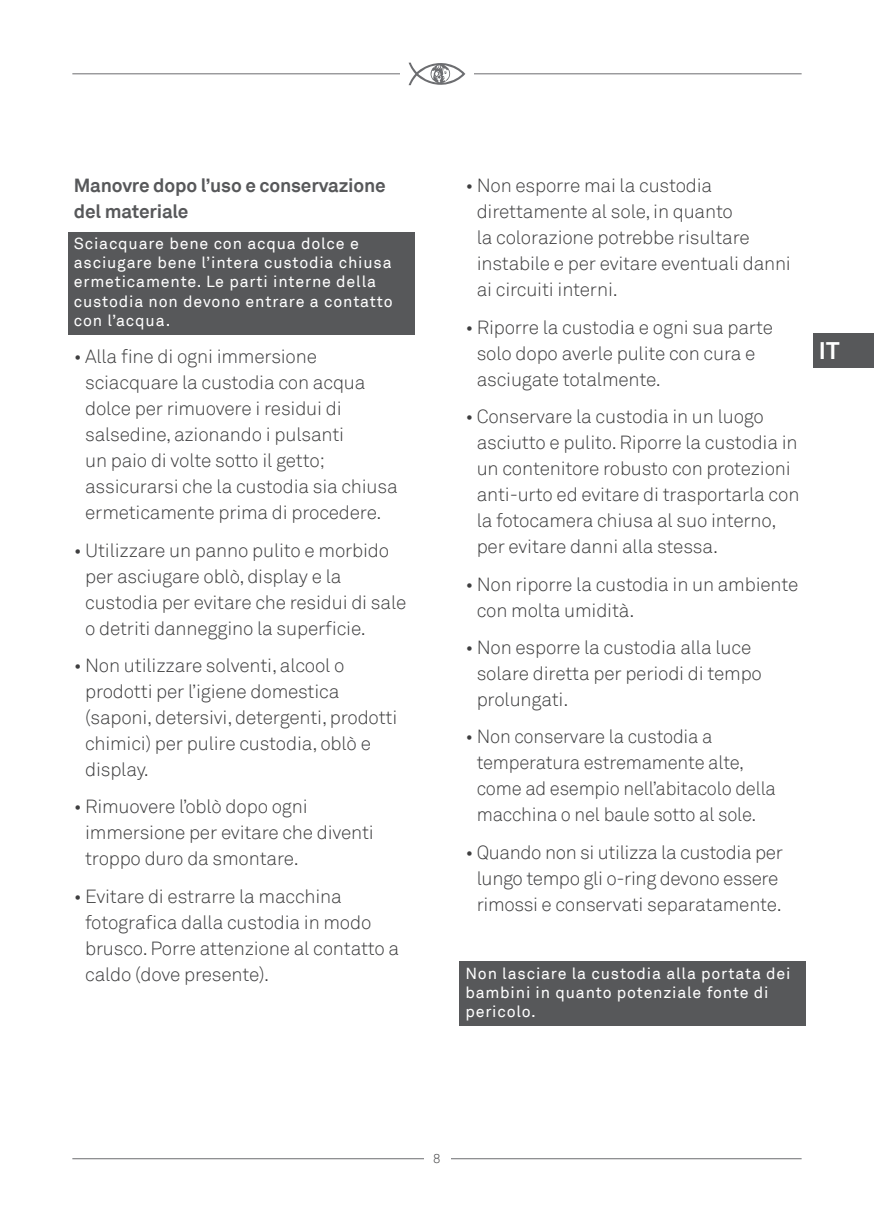
<style>
.page{position:relative;width:874px;height:1225px;background:#fff}
.page>*{position:absolute;margin:0;border:0;box-sizing:border-box;transform-origin:0 0}
.t1{font:700 24px "Akkurat";color:#fff}
.t2{font:300 19px/26px "Akkurat";letter-spacing:-.01em;color:#3e3e3f}
.TESTO{font:700 19px/26px "Akkurat";letter-spacing:-.01em;color:#57585a}
.Nota_bene_precauzion{font:16px/19.2px "Akkurat";letter-spacing:.05em;color:#fff}
.t3{font:300 13px "Akkurat";color:#3e3e3f}
</style>
<div class="page">
<div style="left:812px;top:333px;width:61px;height:34px;background:#57585a"></div>
<hr style="left:72px;top:73px;width:729px;height:1px;background:#6c6d70">
<div style="left:400px;top:52px;width:73px;height:44px;background:#fff"></div>
<svg style="left:408px;top:62px;width:57px;height:24px"></svg>
<hr style="left:72px;top:1158px;width:729px;height:1px;background:#6c6d70">
<div style="left:424px;top:1154px;width:26px;height:9px;background:#fff"></div>
<div style="left:68px;top:232px;width:346px;height:103px;background:#57585a"></div>
<div style="left:459px;top:961px;width:346px;height:64px;background:#57585a"></div>
<p class="TESTO" style="left:74px;top:173px;width:313px">Manovre dopo l’uso e conservazione del materiale</p>
<p class="Nota_bene_precauzion" style="left:74px;top:234px;width:320px">Sciacquare bene con acqua dolce e asciugare bene l’intera custodia chiusa ermeticamente. Le parti interne della custodia non devono entrare a contatto con l’acqua.</p>
<p class="t2" style="left:85px;top:344px;width:314px;text-indent:-11px">• Alla fine di ogni immersione sciacquare la custodia con acqua dolce per rimuovere i residui di salsedine, azionando i pulsanti<br>un paio di volte sotto il getto; assicurarsi che la custodia sia chiusa ermeticamente prima di procedere.</p>
<p class="t2" style="left:85px;top:537px;width:322px;text-indent:-11px">• Utilizzare un panno pulito e morbido per asciugare oblò, display e la custodia per evitare che residui di sale o detriti danneggino la superficie.</p>
<p class="t2" style="left:85px;top:652px;width:313px;text-indent:-11px">• Non utilizzare solventi, alcool o prodotti per l’igiene domestica (saponi, detersivi, detergenti, prodotti chimici) per pulire custodia, oblò e display.</p>
<p class="t2" style="left:85px;top:794px;width:290px;text-indent:-11px">• Rimuovere l’oblò dopo ogni immersione per evitare che diventi troppo duro da smontare.</p>
<p class="t2" style="left:85px;top:883px;width:315px;text-indent:-11px">• Evitare di estrarre la macchina fotografica dalla custodia in modo brusco. Porre attenzione al contatto a caldo (dove presente).</p>
<p class="t2" style="left:476px;top:173px;width:315px;text-indent:-11px">• Non esporre mai la custodia direttamente al sole, in quanto<br>la colorazione potrebbe risultare instabile e per evitare eventuali danni ai circuiti interni.</p>
<p class="t2" style="left:476px;top:314px;width:297px;text-indent:-11px">• Riporre la custodia e ogni sua parte solo dopo averle pulite con cura e asciugate totalmente.</p>
<p class="t2" style="left:476px;top:404px;width:324px;text-indent:-11px">• Conservare la custodia in un luogo asciutto e pulito. Riporre la custodia in un contenitore robusto con protezioni anti-urto ed evitare di trasportarla con la fotocamera chiusa al suo interno, per evitare danni alla stessa.</p>
<p class="t2" style="left:476px;top:571px;width:323px;text-indent:-11px">• Non riporre la custodia in un ambiente con molta umidità.</p>
<p class="t2" style="left:476px;top:634px;width:286px;text-indent:-11px">• Non esporre la custodia alla luce solare diretta per periodi di tempo prolungati.</p>
<p class="t2" style="left:476px;top:724px;width:300px;text-indent:-11px">• Non conservare la custodia a temperatura estremamente alte, come ad esempio nell’abitacolo della macchina o nel baule sotto al sole.</p>
<p class="t2" style="left:465px;top:839px;width:319px;text-align:center">• Quando non si utilizza la custodia per lungo tempo gli o-ring devono essere rimossi e conservati separatamente.</p>
<p class="Nota_bene_precauzion" style="left:465px;top:963px;width:326px">Non lasciare la custodia alla portata dei bambini in quanto potenziale fonte di pericolo.</p>
<p class="t1" style="left:818px;top:335px;width:22px">IT</p>
<p class="t3" style="left:433px;top:1151px;width:9px">8</p>
</div>
